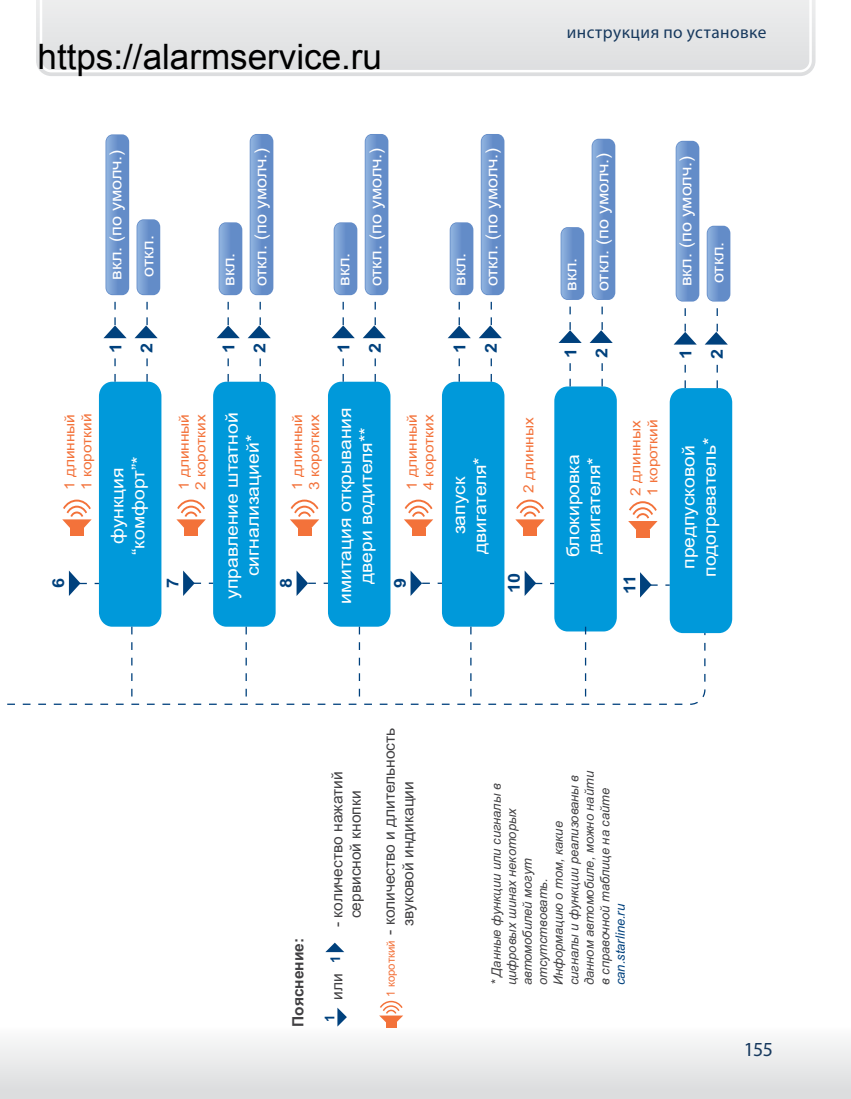
<style>
.page{position:relative;width:851px;height:1099px;background:#fff}
.page>*{position:absolute;margin:0;border:0;box-sizing:border-box;transform-origin:0 0}
.t1{font:20px "Myriad Pro";color:#17395e}
.t2{font:17.5px/21px "Arial";color:#fff;text-align:center;scale:1.1 1}
.t3{font:17.5px "Myriad Pro";letter-spacing:.025em;color:#17395e}
.t4{font:16.25px/31.8px "Arial";color:#fff;scale:1.1 1}
.t5{font:700 16.25px/31px "Arial";color:#00417d;scale:1.1 1}
.t6{font:15.5px/18.5px "Arial";color:#414042}
.t7{font:700 15.5px "Arial";color:#414042}
.t8{font:14px/16.8px "Arial";color:#f3723a;scale:1.1 1}
.t9{font:700 13.5px "Arial";color:#00417d}
.t10{font:italic 13px/15.5px "Arial";letter-spacing:-.005em;color:#414042}
.t11{font:italic 13px "Arial";color:#00417d}
.t12{font:11.5px "Arial";color:#f3723a}
</style>
<div class="page">
<svg style="left:36px;top:0;width:779px;height:76px;background:#dedfe0"></svg>
<svg style="left:38px;top:0;width:774px;height:74px;background:#dbdcdd"></svg>
<svg style="left:0;top:1026px;width:850px;height:72px"></svg>
<div style="left:99px;top:382px;width:62px;height:244px;background:#0099da;border-radius:14px"></div>
<div style="left:213px;top:382px;width:62px;height:244px;background:#0099da;border-radius:14px"></div>
<div style="left:328px;top:382px;width:62px;height:244px;background:#0099da;border-radius:14px"></div>
<div style="left:442px;top:382px;width:62px;height:244px;background:#0099da;border-radius:14px"></div>
<div style="left:554px;top:386px;width:62px;height:245px;background:#0099da;border-radius:14px"></div>
<svg style="left:69px;top:570px;width:30px;height:26px"></svg>
<svg style="left:62px;top:499px;width:30px;height:36px"></svg>
<svg style="left:183px;top:570px;width:30px;height:26px"></svg>
<svg style="left:176px;top:499px;width:30px;height:36px"></svg>
<svg style="left:296px;top:570px;width:32px;height:26px"></svg>
<svg style="left:290px;top:499px;width:29px;height:36px"></svg>
<svg style="left:410px;top:570px;width:32px;height:26px"></svg>
<svg style="left:404px;top:499px;width:29px;height:36px"></svg>
<svg style="left:114px;top:358px;width:2px;height:24px"></svg>
<svg style="left:146px;top:358px;width:2px;height:24px"></svg>
<div style="left:105px;top:134px;width:24px;height:161px;background:#638cc8;border-radius:7px"></div>
<svg style="left:103px;top:135px;width:24px;height:203px"></svg>
<div style="left:136px;top:219px;width:24px;height:76px;background:#638cc8;border-radius:7px"></div>
<svg style="left:134px;top:220px;width:24px;height:118px"></svg>
<svg style="left:342px;top:358px;width:2px;height:24px"></svg>
<svg style="left:374px;top:358px;width:2px;height:24px"></svg>
<div style="left:333px;top:222px;width:24px;height:73px;background:#638cc8;border-radius:7px"></div>
<svg style="left:332px;top:223px;width:23px;height:115px"></svg>
<div style="left:364px;top:134px;width:24px;height:161px;background:#638cc8;border-radius:7px"></div>
<svg style="left:363px;top:135px;width:23px;height:203px"></svg>
<svg style="left:227px;top:358px;width:2px;height:24px"></svg>
<svg style="left:259px;top:358px;width:2px;height:24px"></svg>
<div style="left:219px;top:222px;width:23px;height:73px;background:#638cc8;border-radius:7px"></div>
<svg style="left:217px;top:223px;width:23px;height:115px"></svg>
<div style="left:250px;top:134px;width:23px;height:161px;background:#638cc8;border-radius:7px"></div>
<svg style="left:248px;top:135px;width:23px;height:203px"></svg>
<svg style="left:458px;top:358px;width:2px;height:24px"></svg>
<svg style="left:490px;top:358px;width:2px;height:24px"></svg>
<div style="left:449px;top:222px;width:24px;height:73px;background:#638cc8;border-radius:7px"></div>
<svg style="left:448px;top:223px;width:23px;height:115px"></svg>
<div style="left:480px;top:134px;width:24px;height:161px;background:#638cc8;border-radius:7px"></div>
<svg style="left:479px;top:135px;width:23px;height:203px"></svg>
<svg style="left:569px;top:363px;width:1px;height:23px"></svg>
<svg style="left:601px;top:363px;width:1px;height:23px"></svg>
<div style="left:560px;top:227px;width:24px;height:73px;background:#638cc8;border-radius:7px"></div>
<svg style="left:558px;top:228px;width:23px;height:115px"></svg>
<div style="left:591px;top:139px;width:24px;height:161px;background:#638cc8;border-radius:7px"></div>
<svg style="left:589px;top:139px;width:23px;height:204px"></svg>
<svg style="left:7px;top:625px;width:699px;height:80px"></svg>
<svg style="left:131px;top:626px;width:1px;height:78px"></svg>
<svg style="left:245px;top:626px;width:2px;height:78px"></svg>
<svg style="left:359px;top:626px;width:1px;height:78px"></svg>
<svg style="left:470px;top:626px;width:1px;height:78px"></svg>
<svg style="left:585px;top:626px;width:1px;height:78px"></svg>
<svg style="left:524px;top:570px;width:30px;height:26px"></svg>
<svg style="left:515px;top:499px;width:29px;height:36px"></svg>
<div style="left:669px;top:388px;width:63px;height:245px;background:#0099da;border-radius:14px"></div>
<svg style="left:684px;top:364px;width:1px;height:24px"></svg>
<svg style="left:716px;top:364px;width:1px;height:24px"></svg>
<div style="left:675px;top:141px;width:24px;height:160px;background:#638cc8;border-radius:7px"></div>
<svg style="left:674px;top:142px;width:22px;height:202px"></svg>
<div style="left:706px;top:226px;width:24px;height:75px;background:#638cc8;border-radius:7px"></div>
<svg style="left:705px;top:226px;width:22px;height:118px"></svg>
<svg style="left:640px;top:572px;width:29px;height:25px"></svg>
<svg style="left:628px;top:501px;width:29px;height:36px"></svg>
<svg style="left:337px;top:1007px;width:10px;height:19px"></svg>
<svg style="left:379px;top:1000px;width:24px;height:27px"></svg>
<svg style="left:325px;top:942px;width:19px;height:10px"></svg>
<p class="t4" style="left:100px;top:280px;width:120px;rotate:-90deg">вкл. (по умолч.) откл.</p>
<p class="t5" style="left:101px;top:353px;width:11px;rotate:-90deg">1<br>2</p>
<p class="t4" style="left:213px;top:286px;width:127px;rotate:-90deg">вкл.<br>откл. (по умолч.)</p>
<p class="t5" style="left:214px;top:353px;width:11px;rotate:-90deg">1<br>2</p>
<p class="t4" style="left:328px;top:286px;width:127px;rotate:-90deg">вкл.<br>откл. (по умолч.)</p>
<p class="t5" style="left:329px;top:353px;width:11px;rotate:-90deg">1<br>2</p>
<p class="t4" style="left:444px;top:286px;width:127px;rotate:-90deg">вкл.<br>откл. (по умолч.)</p>
<p class="t5" style="left:445px;top:353px;width:11px;rotate:-90deg">1<br>2</p>
<h2 class="t3" style="left:566px;top:22px;width:201px">инструкция по установке</h2>
<p class="t4" style="left:555px;top:291px;width:127px;rotate:-90deg">вкл.<br>откл. (по умолч.)</p>
<p class="t5" style="left:555px;top:358px;width:11px;rotate:-90deg">1<br>2</p>
<p class="t4" style="left:670px;top:286px;width:120px;rotate:-90deg">вкл. (по умолч.) откл.</p>
<p class="t5" style="left:670px;top:359px;width:11px;rotate:-90deg">1<br>2</p>
<h2 class="t2" style="left:334px;top:604px;width:180px;rotate:-90deg">имитация открывания двери водителя**</h2>
<h2 class="t2" style="left:221px;top:599px;width:171px;rotate:-90deg">управление штатной сигнализацией*</h2>
<p class="t8" style="left:61px;top:490px;width:71px;rotate:-90deg">1 длинный<br>1 короткий</p>
<p class="t8" style="left:627px;top:496px;width:71px;rotate:-90deg">2 длинных<br>1 короткий</p>
<p class="t8" style="left:175px;top:490px;width:71px;rotate:-90deg">1 длинный<br>2 коротких</p>
<p class="t8" style="left:289px;top:490px;width:71px;rotate:-90deg">1 длинный<br>3 коротких</p>
<p class="t8" style="left:403px;top:490px;width:71px;rotate:-90deg">1 длинный<br>4 коротких</p>
<p class="t8" style="left:520px;top:493px;width:70px;rotate:-90deg">2 длинных</p>
<h2 class="t2" style="left:562px;top:557px;width:95px;text-align:left;rotate:-90deg">блокировка двигателя*</h2>
<h2 class="t2" style="left:107px;top:555px;width:91px;rotate:-90deg">функция “комфорт”*</h2>
<h2 class="t2" style="left:448px;top:554px;width:90px;rotate:-90deg">запуск двигателя*</h2>
<p class="t5" style="left:499px;top:593px;width:20px;rotate:-90deg">10</p>
<p class="t5" style="left:614px;top:594px;width:19px;rotate:-90deg">11</p>
<p class="t5" style="left:43px;top:588px;width:11px;rotate:-90deg">6</p>
<p class="t5" style="left:158px;top:588px;width:11px;rotate:-90deg">7</p>
<p class="t5" style="left:271px;top:588px;width:11px;rotate:-90deg">8</p>
<p class="t5" style="left:385px;top:588px;width:11px;rotate:-90deg">9</p>
<h2 class="t2" style="left:678px;top:577px;width:128px;rotate:-90deg">предпусковой подогреватель*</h2>
<p class="t7" style="left:288px;top:1026px;width:90px;rotate:-90deg">Пояснение:</p>
<p class="t6" style="left:328px;top:918px;width:148px;text-indent:-9px;rotate:-90deg">- количество нажатий сервисной кнопки</p>
<p class="t9" style="left:326px;top:963px;width:9px;rotate:-90deg">1</p>
<p class="t6" style="left:328px;top:999px;width:28px;rotate:-90deg">или</p>
<p class="t9" style="left:320px;top:1021px;width:9px;rotate:-90deg">1</p>
<p class="t6" style="left:380px;top:926px;width:200px;text-indent:-9px;rotate:-90deg">- количество и длительность звуковой индикации</p>
<p class="t12" style="left:383px;top:997px;width:58px;rotate:-90deg">1 короткий</p>
<p class="t10" style="left:488px;top:985px;width:216px;rotate:-90deg">* Данные функции или сигналы в цифровых шинах некоторых автомобилей могут отсутствовать.<br>Информацию о том, какие сигналы и функции реализованы в данном автомобиле, можно найти в справочной таблице на сайте</p>
<p class="t11" style="left:611px;top:985px;width:83px;rotate:-90deg">can.starline.ru</p>
<h1 class="t1" style="left:743px;top:1037px;width:31px">155</h1>
</div>
